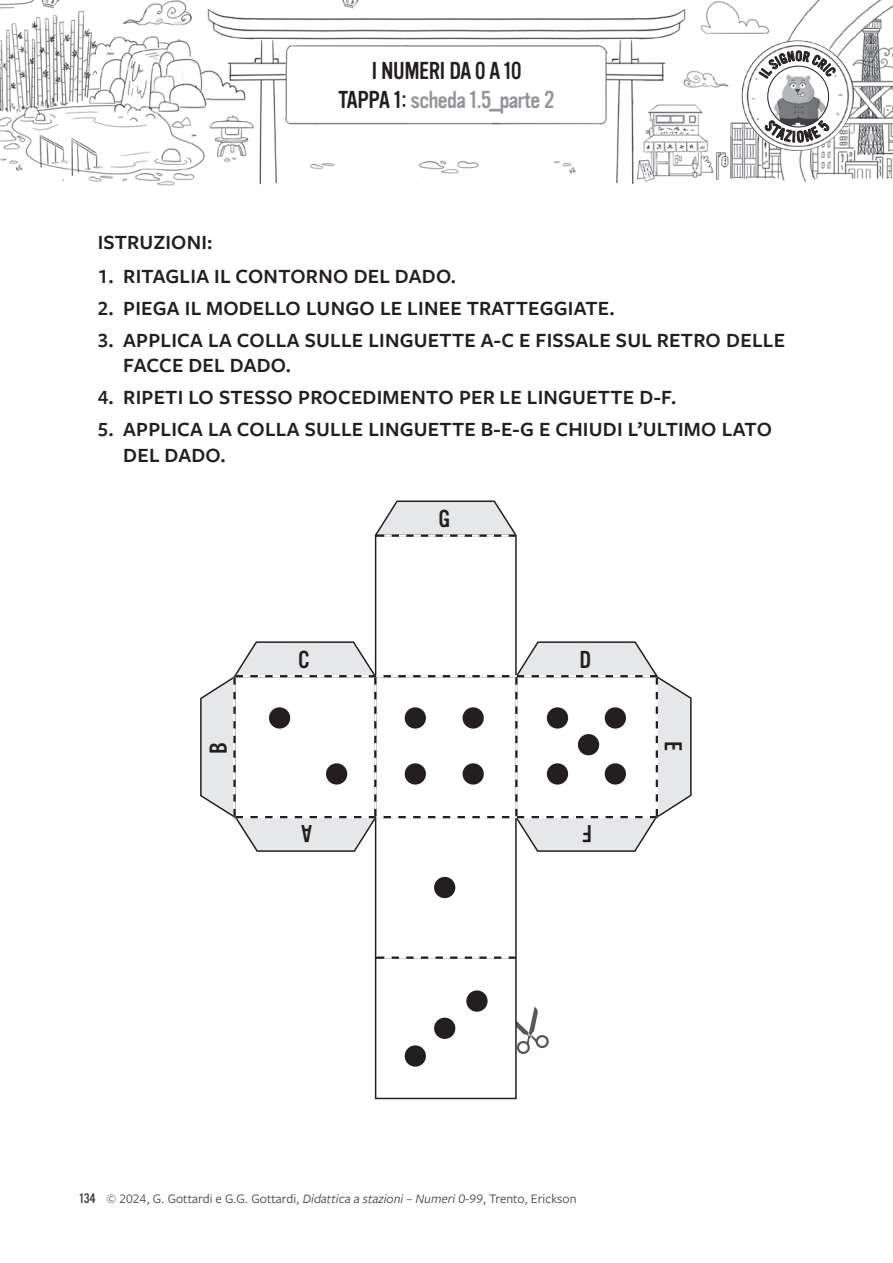
<style>
.page{position:relative;width:893px;height:1263px;background:#fff}
.page>*{position:absolute;margin:0;border:0;box-sizing:border-box;transform-origin:0 0}
.t1{font:24px/28.8px "Vinyl OT";letter-spacing:-.02em;color:#231f20;text-align:center}
.t2{font:600 21px/25.5px "Freight Sans Pro";letter-spacing:.01em;color:#231f20}
.t3{font:13.5px "Freight Sans Pro";color:#3e3e3f}
.s1{color:#939598}
.s2{font-family:"Vinyl OT"}
.s3{font-style:italic}
</style>
<div class="page">
<img style="left:0;top:0;width:893px;height:1100px">
<div style="left:517px;top:1041px;width:13px;height:13px;border:2px solid #57585a;border-radius:50%"></div>
<div style="left:536px;top:1035px;width:13px;height:13px;border:2px solid #57585a;border-radius:50%"></div>
<svg style="left:517px;top:1007px;width:21px;height:38px"></svg>
<div style="left:375px;top:535px;width:142px;height:142px;border:2px solid #231f20"></div>
<div style="left:375px;top:817px;width:142px;height:141px;border:2px solid #231f20"></div>
<div style="left:375px;top:957px;width:142px;height:142px;border:2px solid #231f20"></div>
<div style="left:434px;top:877px;width:21px;height:21px;background:#231f20;border-radius:50%"></div>
<div style="left:434px;top:1018px;width:21px;height:21px;background:#231f20;border-radius:50%"></div>
<div style="left:405px;top:1045px;width:21px;height:22px;background:#231f20;border-radius:50%"></div>
<div style="left:466px;top:990px;width:22px;height:22px;background:#231f20;border-radius:50%"></div>
<svg style="left:377px;top:956px;width:139px;height:3px"></svg>
<svg style="left:374px;top:500px;width:145px;height:37px"></svg>
<svg style="left:199px;top:641px;width:493px;height:211px"></svg>
<img style="left:741px;top:40px;width:112px;height:111px;border-radius:56px">
<img style="left:771px;top:78px;width:58px;height:41px">
<svg style="left:764px;top:119px;width:66px;height:23px"></svg>
<svg style="left:759px;top:51px;width:77px;height:27px"></svg>
<p class="t1" style="left:338px;top:57px;width:218px">I NUMERI DA 0 A 10<br>TAPPA 1: <span class="s1">scheda 1.5_parte 2</span></p>
<p class="t2" style="left:98px;top:229px;width:116px">ISTRUZIONI:</p>
<p class="t2" style="left:98px;top:263px;width:360px">1. RITAGLIA IL CONTORNO DEL DADO.</p>
<p class="t2" style="left:98px;top:295px;width:518px">2. PIEGA IL MODELLO LUNGO LE LINEE TRATTEGGIATE.</p>
<p class="t2" style="left:123px;top:326px;width:663px;text-indent:-26px">3. APPLICA LA COLLA SULLE LINGUETTE A-C E FISSALE SUL RETRO DELLE<br>FACCE DEL DADO.</p>
<p class="t2" style="left:98px;top:384px;width:580px">4. RIPETI LO STESSO PROCEDIMENTO PER LE LINGUETTE D-F.</p>
<p class="t2" style="left:123px;top:416px;width:650px;text-indent:-26px">5. APPLICA LA COLLA SULLE LINGUETTE B-E-G E CHIUDI L’ULTIMO LATO<br>DEL DADO.</p>
<p class="t1" style="left:439px;top:505px;width:13px">G</p>
<p class="t1" style="left:298px;top:646px;width:13px">C</p>
<p class="t1" style="left:580px;top:646px;width:13px">D</p>
<p class="t1" style="left:204px;top:754px;width:13px;rotate:-90deg">B</p>
<p class="t1" style="left:687px;top:741px;width:11px;rotate:90deg">E</p>
<p class="t1" style="left:312px;top:847px;width:12px;rotate:-180deg">A</p>
<p class="t1" style="left:592px;top:847px;width:11px;rotate:-180deg">F</p>
<p class="t3" style="left:79px;top:1190px;width:499px"><span class="s2">134</span> © 2024, G. Gottardi e G.G. Gottardi, <span class="s3">Didattica a stazioni – Numeri 0-99</span>, Trento, Erickson</p>
</div>
